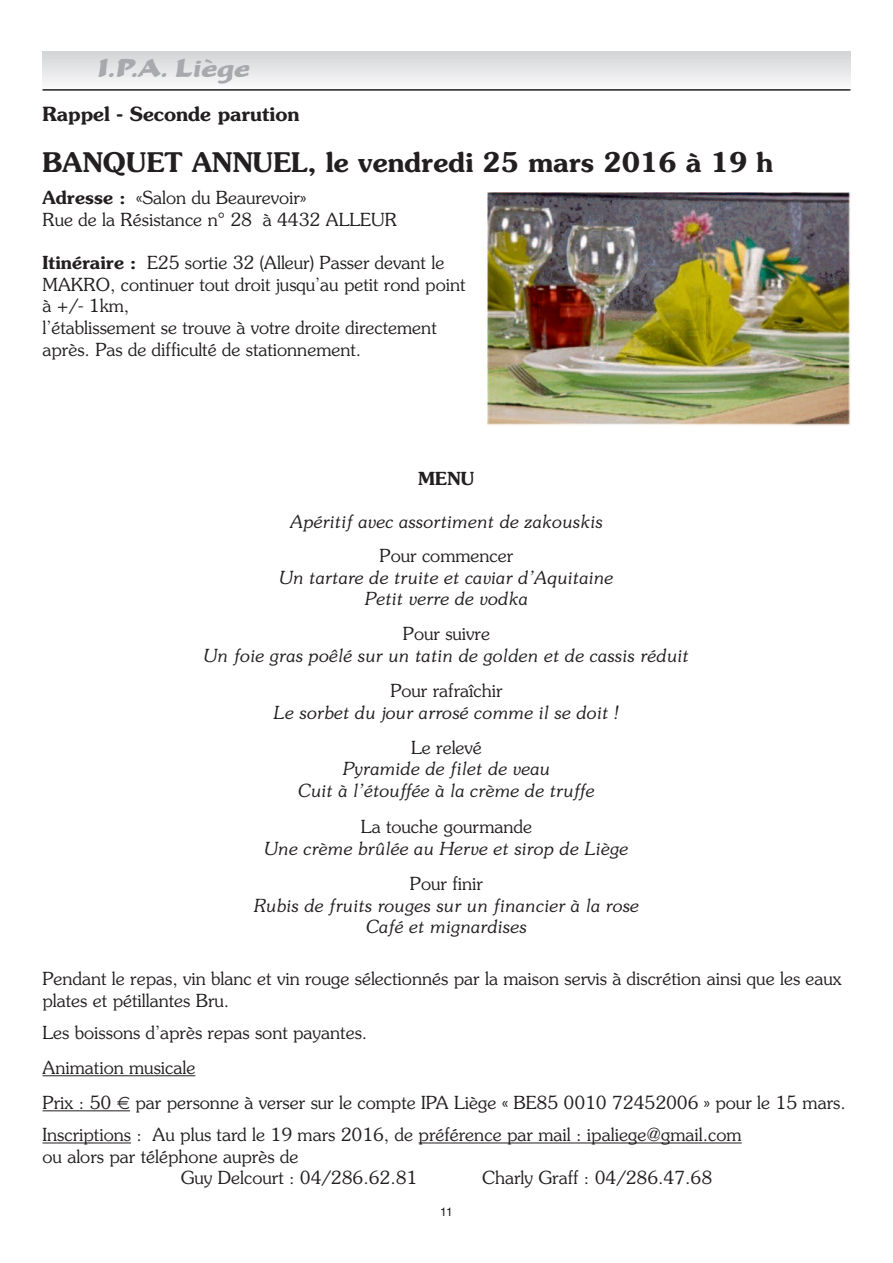
<style>
.page{position:relative;width:893px;height:1263px;background:#fff}
.page>*{position:absolute;margin:0;border:0;box-sizing:border-box;transform-origin:0 0}
.t1{font:600 27px "Souvenir";color:#231f20}
.t2{font:27px "Becka Script LT";color:#a8a9ad}
.t3{font:600 19.5px "Souvenir";color:#231f20}
.t4{font:300 18px/21.6px "Souvenir";color:#231f20}
.t5{font:italic 300 18px/21.6px "Souvenir";color:#231f20;text-align:center}
.t6{font:600 18px "Souvenir";color:#231f20}
.t7{font:12px "Helvetica";color:#231f20}
.s1{font-weight:600}
</style>
<div class="page">
<div style="left:43px;top:51px;width:807px;height:38px;background:linear-gradient(to bottom,#d2d3d5,#f9fafa)"></div>
<hr style="left:43px;top:89px;width:807px;height:2px;background:#231f20">
<hr style="left:43px;top:1075px;width:152px;height:1px;background:#231f20">
<hr style="left:43px;top:1110px;width:87px;height:1px;background:#231f20">
<hr style="left:43px;top:1142px;width:88px;height:1px;background:#231f20">
<hr style="left:419px;top:1142px;width:323px;height:1px;background:#231f20">
<img style="left:488px;top:193px;width:362px;height:232px">
<h1 class="t2" style="left:98px;top:52px;width:153px">I.P.A. Liège</h1>
<p class="t3" style="left:43px;top:106px;width:259px">Rappel - Seconde parution</p>
<h1 class="t1" style="left:43px;top:152px;width:732px">BANQUET ANNUEL, le vendredi 25 mars 2016 à 19 h</h1>
<p class="t4" style="left:43px;top:188px;width:356px"><span class="s1">Adresse :</span> «Salon du Beaurevoir»<br>Rue de la Résistance n° 28 à 4432 ALLEUR</p>
<p class="t4" style="left:43px;top:253px;width:425px"><span class="s1">Itinéraire :</span> E25 sortie 32 (Alleur) Passer devant le MAKRO, continuer tout droit jusqu’au petit rond point à +/- 1km,<br>l’établissement se trouve à votre droite directement après. Pas de difficulté de stationnement.</p>
<p class="t6" style="left:419px;top:472px;width:57px">MENU</p>
<p class="t5" style="left:290px;top:513px;width:314px">Apéritif avec assortiment de zakouskis</p>
<p class="t4" style="left:380px;top:546px;width:135px">Pour commencer</p>
<p class="t5" style="left:279px;top:568px;width:336px">Un tartare de truite et caviar d’Aquitaine<br>Petit verre de vodka</p>
<p class="t4" style="left:403px;top:624px;width:89px">Pour suivre</p>
<p class="t5" style="left:204px;top:646px;width:486px">Un foie gras poêlé sur un tatin de golden et de cassis réduit</p>
<p class="t4" style="left:390px;top:681px;width:114px">Pour rafraîchir</p>
<p class="t5" style="left:274px;top:703px;width:347px">Le sorbet du jour arrosé comme il se doit !</p>
<p class="t4" style="left:411px;top:738px;width:72px">Le relevé</p>
<p class="t5" style="left:298px;top:760px;width:298px">Pyramide de filet de veau<br>Cuit à l’étouffée à la crème de truffe</p>
<p class="t4" style="left:361px;top:817px;width:173px">La touche gourmande</p>
<p class="t5" style="left:265px;top:839px;width:365px">Une crème brûlée au Herve et sirop de Liège</p>
<p class="t4" style="left:410px;top:874px;width:75px">Pour finir</p>
<p class="t5" style="left:254px;top:896px;width:387px">Rubis de fruits rouges sur un financier à la rose<br>Café et mignardises</p>
<p class="t4" style="left:43px;top:969px;width:801px">Pendant le repas, vin blanc et vin rouge sélectionnés par la maison servis à discrétion ainsi que les eaux plates et pétillantes Bru.</p>
<p class="t4" style="left:43px;top:1016px;width:326px;line-height:35.1px">Les boissons d’après repas sont payantes.<br>Animation musicale<br>Prix : 50</p>
<p class="t4" style="left:43px;top:1088px;width:805px;line-height:32.1px;text-indent:93px">par personne à verser sur le compte IPA Liège « BE85 0010 72452006 » pour le 15 mars.<br>Inscriptions : Au plus tard le 19 mars 2016, de préférence par mail : ipaliege@gmail.com</p>
<p class="t4" style="left:181px;top:1146px;width:238px;text-indent:-138px">ou alors par téléphone auprès de<br>Guy Delcourt : 04/286.62.81</p>
<p class="t4" style="left:482px;top:1168px;width:231px">Charly Graff : 04/286.47.68</p>
<p class="t7" style="left:440px;top:1204px;width:14px">11</p>
</div>
